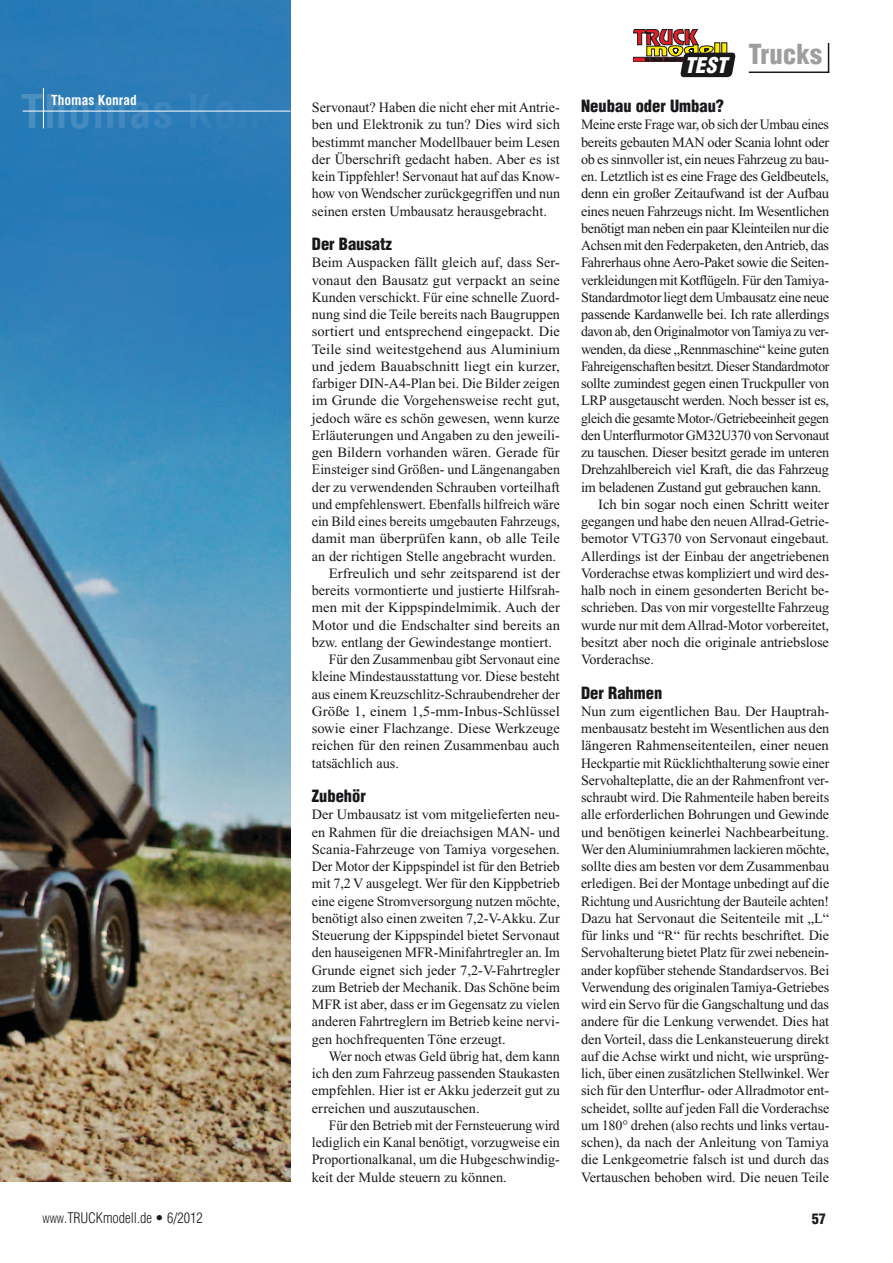
<style>
.page{position:relative;width:893px;height:1263px;background:#fff}
.page>*{position:absolute;margin:0;border:0;box-sizing:border-box;transform-origin:0 0}
.t1{font:700 condensed 45.75px "Helvetica";letter-spacing:.025em;color:#ededee}
.t2{font:900 condensed 27px "Helvetica";color:#9c9ea0}
.t3{font:italic 900 condensed 21.15px "Helvetica";color:#fff}
.t4{font:900 condensed 16.5px "Helvetica";color:#1a181b}
.t5{font:14.25px/17.2px "Times New Roman";letter-spacing:-.005em;color:#1a181b;text-align:justify}
.t6{font:14.25px/17.2px "Times New Roman";letter-spacing:-.005em;color:#1a181b;text-align:justify;scale:.96 1}
.t7{font:14.25px "Times New Roman";letter-spacing:-.005em;color:#1a181b;scale:1.04 1}
.t8{font:14.25px "Times New Roman";letter-spacing:-.025em;color:#1a181b;scale:.96 1}
.t9{font:14.25px "Times New Roman";letter-spacing:-.025em;color:#1a181b}
.t10{font:14.25px "Times New Roman";letter-spacing:-.005em;color:#1a181b;scale:1.05 1}
.t11{font:300 condensed 14.25px "Helvetica";color:#1a181b}
.t12{font:900 condensed 14.25px "Helvetica";color:#1a181b}
.t13{font:700 condensed 13.5px "Helvetica";color:#fff}
.s1{font-size:10.05px}
.s2{font-style:inherit}
</style>
<div class="page">
<hr style="left:749px;top:72px;width:80px;height:1px;background:#1a181b">
<hr style="left:828px;top:43px;width:1px;height:30px;background:#1a181b">
<svg style="left:634px;top:29px;width:102px;height:48px"></svg>
<div style="left:688px;top:57px;width:43px;height:17px;background:#1a181b"></div>
<img style="left:0;top:0;width:291px;height:1182px">
<hr style="left:23px;top:111px;width:268px;height:1px;background:#fff">
<hr style="left:43px;top:88px;width:1px;height:40px;background:#fff">
<h3 class="t3" style="left:684px;top:52px;width:44px">TEST</h3>
<h2 class="t2" style="left:748px;top:38px;width:75px">Trucks</h2>
<h1 class="t1" style="left:21px;top:83px;width:258px">Thomas Konr</h1>
<p class="t13" style="left:51px;top:92px;width:87px">Thomas Konrad</p>
<p class="t4" style="left:581px;top:96px;width:145px">Neubau oder Umbau?</p>
<p class="t9" style="left:581px;top:117px;width:249px">Meine erste Frage war, ob sich der Umbau eines</p>
<p class="t5" style="left:581px;top:133px;width:250px">bereits gebauten MAN oder Scania lohnt oder</p>
<p class="t5" style="left:581px;top:150px;width:249px">ob es sinnvoller ist, ein neues Fahrzeug zu bau-</p>
<p class="t5" style="left:581px;top:168px;width:249px">en. Letztlich ist es eine Frage des Geldbeutels,</p>
<p class="t5" style="left:581px;top:185px;width:250px">denn ein großer Zeitaufwand ist der Aufbau</p>
<p class="t5" style="left:581px;top:202px;width:250px">eines neuen Fahrzeugs nicht. Im Wesentlichen</p>
<p class="t5" style="left:581px;top:219px;width:249px">benötigt man neben ein paar Kleinteilen nur die</p>
<p class="t5" style="left:581px;top:237px;width:249px">Achsen mit den Federpaketen, den Antrieb, das</p>
<p class="t5" style="left:581px;top:254px;width:250px">Fahrerhaus ohne Aero-Paket sowie die Seiten-</p>
<p class="t5" style="left:581px;top:271px;width:249px">verkleidungen mit Kotflügeln. Für den Tamiya-</p>
<p class="t5" style="left:581px;top:288px;width:250px">Standardmotor liegt dem Umbausatz eine neue</p>
<p class="t5" style="left:581px;top:306px;width:250px">passende Kardanwelle bei. Ich rate allerdings</p>
<p class="t9" style="left:581px;top:324px;width:250px">davon ab, den Originalmotor von Tamiya zu ver-</p>
<p class="t5" style="left:581px;top:340px;width:250px">wenden, da diese „Rennmaschine“ keine guten</p>
<p class="t8" style="left:581px;top:358px;width:260px">Fahreigenschaften besitzt. Dieser Standardmotor</p>
<p class="t5" style="left:581px;top:375px;width:250px">sollte zumindest gegen einen Truckpuller von</p>
<p class="t5" style="left:581px;top:392px;width:250px">LRP ausgetauscht werden. Noch besser ist es,</p>
<p class="t8" style="left:581px;top:410px;width:260px">gleich die gesamte Motor-/Getriebeeinheit gegen</p>
<p class="t5" style="left:581px;top:426px;width:250px">den Unterflurmotor GM32U370 von Servonaut</p>
<p class="t5" style="left:581px;top:444px;width:250px">zu tauschen. Dieser besitzt gerade im unteren</p>
<p class="t5" style="left:581px;top:461px;width:249px">Drehzahlbereich viel Kraft, die das Fahrzeug</p>
<p class="t5" style="left:581px;top:478px;width:242px">im beladenen Zustand gut gebrauchen kann.</p>
<p class="t7" style="left:598px;top:496px;width:223px">Ich bin sogar noch einen Schritt weiter</p>
<p class="t5" style="left:581px;top:513px;width:250px">gegangen und habe den neuen Allrad-Getrie-</p>
<p class="t5" style="left:581px;top:530px;width:250px">bemotor VTG370 von Servonaut eingebaut.</p>
<p class="t5" style="left:581px;top:547px;width:250px">Allerdings ist der Einbau der angetriebenen</p>
<p class="t5" style="left:581px;top:564px;width:249px">Vorderachse etwas kompliziert und wird des-</p>
<p class="t5" style="left:581px;top:582px;width:250px">halb noch in einem gesonderten Bericht be-</p>
<p class="t5" style="left:581px;top:599px;width:249px">schrieben. Das von mir vorgestellte Fahrzeug</p>
<p class="t5" style="left:581px;top:616px;width:249px">wurde nur mit dem Allrad-Motor vorbereitet,</p>
<p class="t5" style="left:581px;top:633px;width:249px">besitzt aber noch die originale antriebslose</p>
<p class="t5" style="left:581px;top:651px;width:74px">Vorderachse.</p>
<p class="t4" style="left:581px;top:682px;width:83px">Der Rahmen</p>
<p class="t5" style="left:581px;top:702px;width:250px">Nun zum eigentlichen Bau. Der Hauptrah&shy;menbausatz besteht im Wesentlichen aus den längeren Rahmenseitenteilen, einer neuen Heckpartie mit Rücklichthalterung sowie einer Servohalteplatte, die an der Rahmenfront ver&shy;schraubt wird. Die Rahmenteile haben bereits alle erforderlichen Bohrungen und Gewinde und benötigen keinerlei Nachbearbeitung.<br>Wer den Aluminiumrahmen lackieren möchte, sollte dies am besten vor dem Zusammenbau erledigen. Bei der Montage unbedingt auf die Richtung und Ausrichtung der Bauteile achten!<br>Dazu hat Servonaut die Seitenteile mit „L“ für links und “R“ für rechts beschriftet. Die Servohalterung bietet Platz für zwei nebenein&shy;ander kopfüber stehende Standardservos. Bei Verwendung des originalen Tamiya-Getriebes wird ein Servo für die Gangschaltung und das andere für die Lenkung verwendet. Dies hat den Vorteil, dass die Lenkansteuerung direkt auf die Achse wirkt und nicht, wie ursprüng&shy;lich, über einen zusätzlichen Stellwinkel. Wer sich für den Unterflur- oder Allradmotor ent&shy;scheidet, sollte auf jeden Fall die Vorderachse um 180° drehen (also rechts und links vertau&shy;schen), da nach der Anleitung von Tamiya die Lenkgeometrie falsch ist und durch das Vertauschen behoben wird. Die neuen Teile</p>
<p class="t5" style="left:312px;top:99px;width:250px">Servonaut? Haben die nicht eher mit Antrie&shy;ben und Elektronik zu tun? Dies wird sich bestimmt mancher Modellbauer beim Lesen der Überschrift gedacht haben. Aber es ist kein Tippfehler! Servonaut hat auf das Know&shy;how von Wendscher zurückgegriffen und nun seinen ersten Umbausatz herausgebracht.</p>
<p class="t4" style="left:312px;top:234px;width:82px">Der Bausatz</p>
<p class="t5" style="left:312px;top:254px;width:250px">Beim Auspacken fällt gleich auf, dass Ser-</p>
<p class="t5" style="left:312px;top:271px;width:250px">vonaut den Bausatz gut verpackt an seine</p>
<p class="t5" style="left:312px;top:288px;width:249px">Kunden verschickt. Für eine schnelle Zuord-</p>
<p class="t5" style="left:312px;top:306px;width:250px">nung sind die Teile bereits nach Baugruppen</p>
<p class="t5" style="left:312px;top:323px;width:250px">sortiert und entsprechend eingepackt. Die</p>
<p class="t7" style="left:312px;top:341px;width:240px">Teile sind weitestgehend aus Aluminium</p>
<p class="t7" style="left:312px;top:358px;width:240px">und jedem Bauabschnitt liegt ein kurzer,</p>
<p class="t5" style="left:312px;top:375px;width:250px">farbiger DIN-A4-Plan bei. Die Bilder zeigen</p>
<p class="t5" style="left:312px;top:392px;width:249px">im Grunde die Vorgehensweise recht gut,</p>
<p class="t5" style="left:312px;top:409px;width:250px">jedoch wäre es schön gewesen, wenn kurze</p>
<p class="t5" style="left:312px;top:426px;width:250px">Erläuterungen und Angaben zu den jeweili-</p>
<p class="t5" style="left:312px;top:444px;width:249px">gen Bildern vorhanden wären. Gerade für</p>
<p class="t5" style="left:312px;top:461px;width:250px">Einsteiger sind Größen- und Längenangaben</p>
<p class="t5" style="left:312px;top:478px;width:250px">der zu verwendenden Schrauben vorteilhaft</p>
<p class="t6" style="left:312px;top:495px;width:260px">und empfehlenswert. Ebenfalls hilfreich wäre</p>
<p class="t5" style="left:312px;top:513px;width:250px">ein Bild eines bereits umgebauten Fahrzeugs,</p>
<p class="t5" style="left:312px;top:530px;width:249px">damit man überprüfen kann, ob alle Teile</p>
<p class="t5" style="left:312px;top:547px;width:246px">an der richtigen Stelle angebracht wurden.</p>
<p class="t7" style="left:329px;top:565px;width:224px">Erfreulich und sehr zeitsparend ist der</p>
<p class="t5" style="left:312px;top:582px;width:250px">bereits vormontierte und justierte Hilfsrah-</p>
<p class="t5" style="left:312px;top:599px;width:249px">men mit der Kippspindelmimik. Auch der</p>
<p class="t5" style="left:312px;top:616px;width:250px">Motor und die Endschalter sind bereits an</p>
<p class="t5" style="left:312px;top:633px;width:242px">bzw. entlang der Gewindestange montiert.</p>
<p class="t6" style="left:329px;top:651px;width:242px">Für den Zusammenbau gibt Servonaut eine</p>
<p class="t5" style="left:312px;top:668px;width:250px">kleine Mindestausstattung vor. Diese besteht</p>
<p class="t5" style="left:312px;top:685px;width:249px">aus einem Kreuzschlitz-Schraubendreher der</p>
<p class="t10" style="left:312px;top:703px;width:238px">Größe 1, einem 1,5-mm-Inbus-Schlüssel</p>
<p class="t5" style="left:312px;top:720px;width:250px">sowie einer Flachzange. Diese Werkzeuge</p>
<p class="t5" style="left:312px;top:737px;width:249px">reichen für den reinen Zusammenbau auch</p>
<p class="t5" style="left:312px;top:754px;width:89px">tatsächlich aus.</p>
<p class="t4" style="left:312px;top:786px;width:56px">Zubehör</p>
<p class="t5" style="left:312px;top:806px;width:250px">Der Umbausatz ist vom mitgelieferten neu&shy;en Rahmen für die dreiachsigen MAN- und Scania-Fahrzeuge von Tamiya vorgesehen.<br>Der Motor der Kippspindel ist für den Betrieb mit 7,2 V ausgelegt. Wer für den Kippbetrieb eine eigene Stromversorgung nutzen möchte, benötigt also einen zweiten 7,2-V-Akku. Zur Steuerung der Kippspindel bietet Servonaut den hauseigenen MFR-Minifahrtregler an. Im Grunde eignet sich jeder 7,2-V-Fahrtregler zum Betrieb der Mechanik. Das Schöne beim MFR ist aber, dass er im Gegensatz zu vielen anderen Fahrtreglern im Betrieb keine nervi&shy;gen hochfrequenten Töne erzeugt.</p>
<p class="t5" style="left:312px;top:1047px;width:250px;text-indent:17px">Wer noch etwas Geld übrig hat, dem kann ich den zum Fahrzeug passenden Staukasten empfehlen. Hier ist er Akku jederzeit gut zu erreichen und auszutauschen.</p>
<p class="t6" style="left:312px;top:1116px;width:260px;text-indent:17px">Für den Betrieb mit der Fernsteuerung wird lediglich ein Kanal benötigt, vorzugweise ein Proportionalkanal, um die Hubgeschwindig&shy;keit der Mulde steuern zu können.</p>
<p class="t11" style="left:43px;top:1209px;width:162px"><span class="s1">WWW</span><span class="s2">.T</span>RUCKmodell.de • 6/2012</p>
<p class="t12" style="left:812px;top:1209px;width:16px">57</p>
</div>
